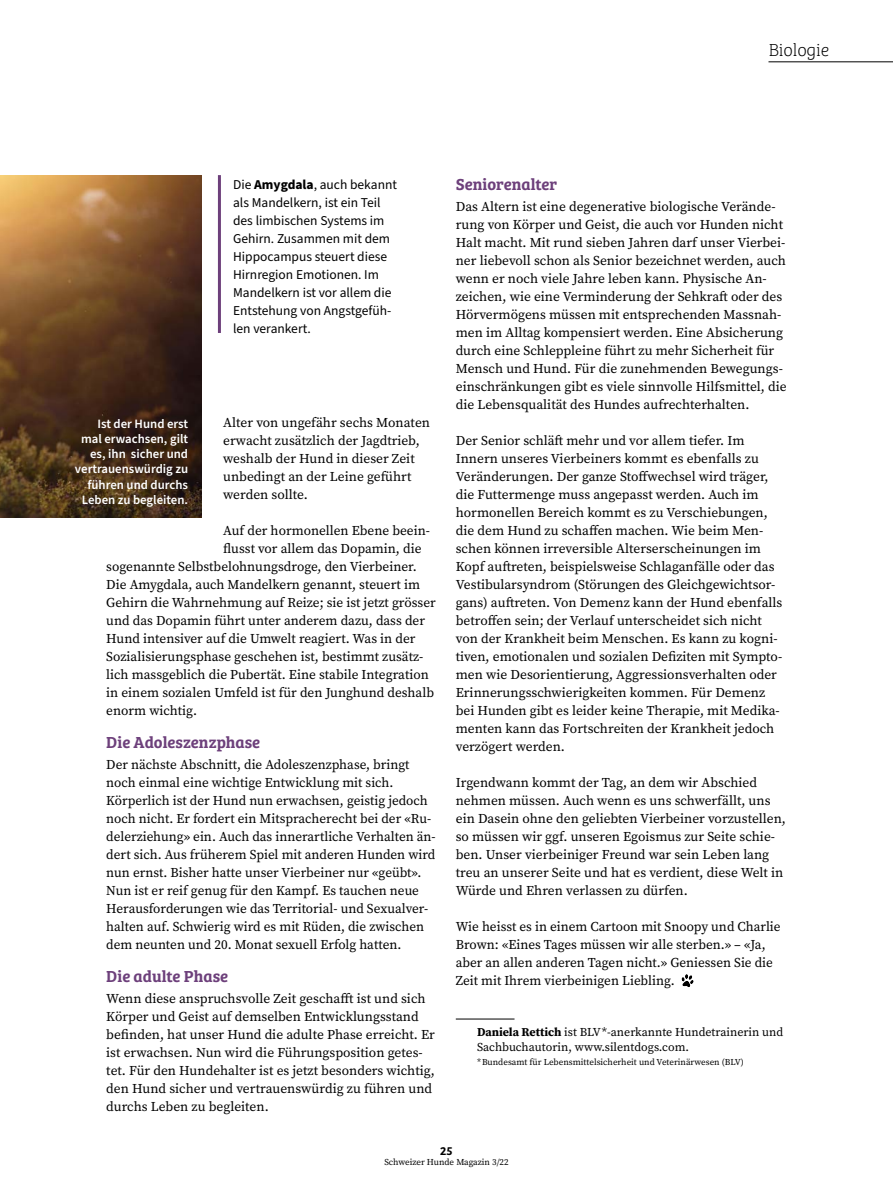
<style>
.page{position:relative;width:893px;height:1191px;background:#fff}
.page>*{position:absolute;margin:0;border:0;box-sizing:border-box;transform-origin:0 0}
.Rubrik_Rechts{font:18px "Bree Serif Th";letter-spacing:-.01em;color:#000}
.Untertitel{font:16.5px "Bree Serif Sb";color:#6d407b}
.Lauftext_9_12{font:13.5px/18px "Source Serif Pro";color:#000}
.Lauftext_Box_9_12{font:13.5px/18px "Source Sans Pro";color:#000}
.Bildlegende{font:600 12.75px/15.3px "Source Sans Pro";color:#fff;text-align:right}
.Autorenzeile_8_10_SB{font:12px/15px "Source Serif Pro";color:#000}
.t1{font:600 12px "Bree";color:#000}
.Autorenzeile_8_10_SB-2{font:9px "Source Serif Pro";color:#000}
.t2{font:9px "Source Serif 4";color:#000}
.s1{font-weight:700}
</style>
<div class="page">
<img style="left:0;top:175px;width:202px;height:342px">
<hr style="left:218px;top:175px;width:3px;height:158px;background:#6d407b">
<hr style="left:456px;top:1018px;width:58px;height:1px;background:#000">
<div style="left:679px;top:971px;width:16px;height:16px;background:#000;opacity:.15"></div>
<hr style="left:768px;top:61px;width:125px;height:1px;background:#000">
<p class="Rubrik_Rechts" style="left:769px;top:37px;width:62px">Biologie</p>
<p class="Lauftext_Box_9_12" style="left:233px;top:176px;width:165px">Die <span class="s1">Amygdala</span>, auch bekannt als Mandelkern, ist ein Teil des limbischen Systems im<br>Gehirn. Zusammen mit dem<br>Hippocampus steuert diese<br>Hirnregion Emotionen. Im<br>Mandelkern ist vor allem die<br>Entstehung von Angstgefüh&shy;len verankert.</p>
<p class="Lauftext_9_12" style="left:223px;top:414px;width:208px">Alter von ungefähr sechs Monaten erwacht zusätzlich der Jagdtrieb, weshalb der Hund in dieser Zeit unbedingt an der Leine geführt werden sollte.</p>
<p class="Lauftext_9_12" style="left:223px;top:522px;width:208px">Auf der hormonellen Ebene beein-</p>
<p class="Lauftext_9_12" style="left:223px;top:540px;width:200px">flusst vor allem das Dopamin, die</p>
<p class="Lauftext_9_12" style="left:106px;top:558px;width:312px">sogenannte Selbstbelohnungsdroge, den Vierbeiner.</p>
<p class="Lauftext_9_12" style="left:106px;top:576px;width:315px">Die Amygdala, auch Mandelkern genannt, steuert im</p>
<p class="Lauftext_9_12" style="left:106px;top:594px;width:331px">Gehirn die Wahrnehmung auf Reize; sie ist jetzt grösser</p>
<p class="Lauftext_9_12" style="left:106px;top:612px;width:320px">und das Dopamin führt unter anderem dazu, dass der</p>
<p class="Lauftext_9_12" style="left:106px;top:630px;width:311px">Hund intensiver auf die Umwelt reagiert. Was in der</p>
<p class="Lauftext_9_12" style="left:106px;top:648px;width:319px">Sozialisierungsphase geschehen ist, bestimmt zusätz-</p>
<p class="Lauftext_9_12" style="left:106px;top:666px;width:324px">lich massgeblich die Pubertät. Eine stabile Integration</p>
<p class="Lauftext_9_12" style="left:106px;top:683px;width:329px">in einem sozialen Umfeld ist für den Junghund deshalb</p>
<p class="Lauftext_9_12" style="left:106px;top:701px;width:92px">enorm wichtig.</p>
<p class="Untertitel" style="left:106px;top:730px;width:156px">Die Adoleszenzphase</p>
<p class="Lauftext_9_12" style="left:106px;top:756px;width:331px">Der nächste Abschnitt, die Adoleszenzphase, bringt noch einmal eine wichtige Entwicklung mit sich.<br>Körperlich ist der Hund nun erwachsen, geistig jedoch noch nicht. Er fordert ein Mitspracherecht bei der «Ru&shy;delerziehung» ein. Auch das innerartliche Verhalten än&shy;dert sich. Aus früherem Spiel mit anderen Hunden wird nun ernst. Bisher hatte unser Vierbeiner nur «geübt».<br>Nun ist er reif genug für den Kampf. Es tauchen neue Herausforderungen wie das Territorial- und Sexualver&shy;halten auf. Schwierig wird es mit Rüden, die zwischen dem neunten und 20. Monat sexuell Erfolg hatten.</p>
<p class="Untertitel" style="left:106px;top:964px;width:123px">Die adulte Phase</p>
<p class="Lauftext_9_12" style="left:106px;top:990px;width:330px">Wenn diese anspruchsvolle Zeit geschafft ist und sich Körper und Geist auf demselben Entwicklungsstand befinden, hat unser Hund die adulte Phase erreicht. Er ist erwachsen. Nun wird die Führungsposition getes&shy;tet. Für den Hundehalter ist es jetzt besonders wichtig, den Hund sicher und vertrauenswürdig zu führen und durchs Leben zu begleiten.</p>
<p class="Bildlegende" style="left:75px;top:416px;width:115px">Ist der Hund erst mal erwachsen, gilt es, ihn sicher und vertrauenswürdig zu führen und durchs<br>Leben zu begleiten.</p>
<p class="Untertitel" style="left:456px;top:172px;width:103px">Seniorenalter</p>
<p class="Lauftext_9_12" style="left:456px;top:198px;width:332px">Das Altern ist eine degenerative biologische Verände&shy;rung von Körper und Geist, die auch vor Hunden nicht Halt macht. Mit rund sieben Jahren darf unser Vierbei&shy;ner liebevoll schon als Senior bezeichnet werden, auch wenn er noch viele Jahre leben kann. Physische An&shy;zeichen, wie eine Verminderung der Sehkraft oder des Hörvermögens müssen mit entsprechenden Massnah&shy;men im Alltag kompensiert werden. Eine Absicherung durch eine Schleppleine führt zu mehr Sicherheit für Mensch und Hund. Für die zunehmenden Bewegungs&shy;einschränkungen gibt es viele sinnvolle Hilfsmittel, die die Lebensqualität des Hundes aufrechterhalten.</p>
<p class="Lauftext_9_12" style="left:456px;top:431px;width:328px">Der Senior schläft mehr und vor allem tiefer. Im Innern unseres Vierbeiners kommt es ebenfalls zu Veränderungen. Der ganze Stoffwechsel wird träger, die Futtermenge muss angepasst werden. Auch im hormonellen Bereich kommt es zu Verschiebungen, die dem Hund zu schaffen machen. Wie beim Men&shy;schen können irreversible Alterserscheinungen im Kopf auftreten, beispielsweise Schlaganfälle oder das Vestibularsyndrom (Störungen des Gleichgewichtsor&shy;gans) auftreten. Von Demenz kann der Hund ebenfalls betroffen sein; der Verlauf unterscheidet sich nicht von der Krankheit beim Menschen. Es kann zu kogni&shy;tiven, emotionalen und sozialen Defiziten mit Sympto&shy;men wie Desorientierung, Aggressionsverhalten oder Erinnerungsschwierigkeiten kommen. Für Demenz bei Hunden gibt es leider keine Therapie, mit Medika&shy;menten kann das Fortschreiten der Krankheit jedoch verzögert werden.</p>
<p class="Lauftext_9_12" style="left:456px;top:774px;width:332px">Irgendwann kommt der Tag, an dem wir Abschied nehmen müssen. Auch wenn es uns schwerfällt, uns ein Dasein ohne den geliebten Vierbeiner vorzustellen, so müssen wir ggf. unseren Egoismus zur Seite schie&shy;ben. Unser vierbeiniger Freund war sein Leben lang treu an unserer Seite und hat es verdient, diese Welt in Würde und Ehren verlassen zu dürfen.</p>
<p class="Lauftext_9_12" style="left:456px;top:918px;width:326px">Wie heisst es in einem Cartoon mit Snoopy und Charlie Brown: «Eines Tages müssen wir alle sterben.» – «Ja, aber an allen anderen Tagen nicht.» Geniessen Sie die Zeit mit Ihrem vierbeinigen Liebling.</p>
<p class="Autorenzeile_8_10_SB" style="left:477px;top:1025px;width:308px"><span class="s1">Daniela Rettich</span> ist BLV*-anerkannte Hundetrainerin und<br>Sachbuchautorin, www.silentdogs.com.</p>
<p class="Autorenzeile_8_10_SB-2" style="left:477px;top:1056px;width:268px">*Bundesamt für Lebensmittelsicherheit und Veterinärwesen (BLV)</p>
<p class="t1" style="left:440px;top:1141px;width:14px">25</p>
<p class="t2" style="left:384px;top:1156px;width:126px">Schweizer Hunde Magazin 3/22</p>
</div>
